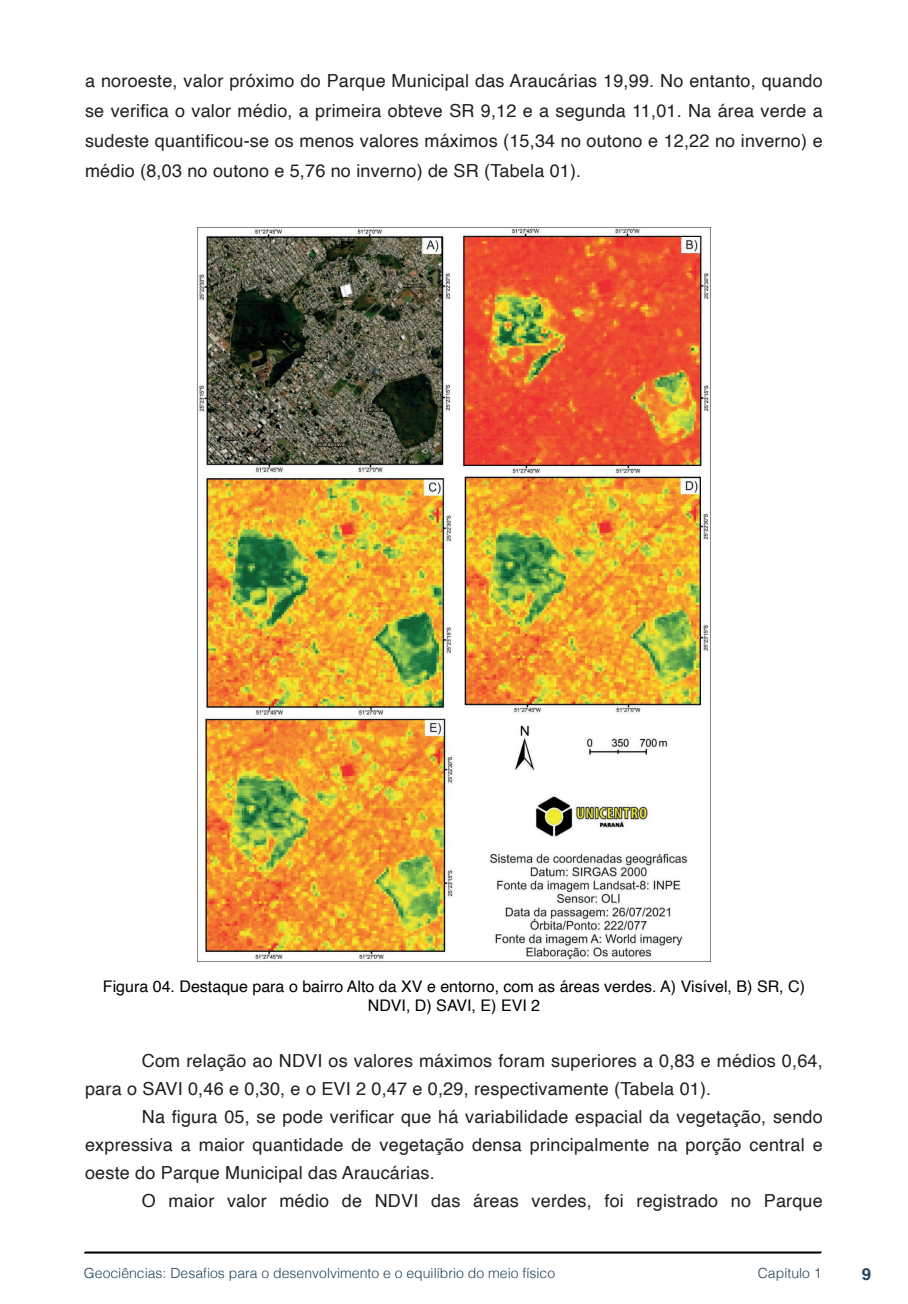
<style>
.page{position:relative;width:908px;height:1304px;background:#fff}
.page>*{position:absolute;margin:0;border:0;box-sizing:border-box;transform-origin:0 0}
.txt{font:18px/30px "Helvetica";letter-spacing:.01em;color:#231f20;text-align:justify}
.t1{font:700 16.8px "Helvetica";color:#23445f}
.imagens_graf_tab{font:16px/19.2px "Helvetica";color:#000;text-align:center}
.t2{font:300 14px "Helvetica";color:#23445f}
</style>
<div class="page">
<svg style="left:84px;top:1251px;width:737px;height:3px;background:#515151"></svg>
<img style="left:197px;top:227px;width:513px;height:734px">
<p class="txt" style="left:85px;top:66px;width:738px">a noroeste, valor próximo do Parque Municipal das Araucárias 19,99. No entanto, quando se verifica o valor médio, a primeira obteve SR 9,12 e a segunda 11,01. Na área verde a sudeste quantificou-se os menos valores máximos (15,34 no outono e 12,22 no inverno) e médio (8,03 no outono e 5,76 no inverno) de SR (Tabela 01).</p>
<p class="imagens_graf_tab" style="left:103px;top:977px;width:703px">Figura 04. Destaque para o bairro Alto da XV e entorno, com as áreas verdes. A) Visível, B) SR, C)<br>NDVI, D) SAVI, E) EVI 2</p>
<p class="txt" style="left:85px;top:1047px;width:738px;line-height:28px;text-indent:57px">Com relação ao NDVI os valores máximos foram superiores a 0,83 e médios 0,64, para o SAVI 0,46 e 0,30, e o EVI 2 0,47 e 0,29, respectivamente (Tabela 01).</p>
<p class="txt" style="left:85px;top:1103px;width:738px;line-height:28px;text-indent:57px">Na figura 05, se pode verificar que há variabilidade espacial da vegetação, sendo expressiva a maior quantidade de vegetação densa principalmente na porção central e oeste do Parque Municipal das Araucárias.</p>
<p class="txt" style="left:142px;top:1186px;width:682px">O maior valor médio de NDVI das áreas verdes, foi registrado no Parque</p>
<p class="t2" style="left:84px;top:1261px;width:472px">Geociências: Desafios para o desenvolvimento e o equilíbrio do meio físico</p>
<p class="t2" style="left:757px;top:1261px;width:65px">Capítulo 1</p>
<p class="t1" style="left:861px;top:1264px;width:11px">9</p>
</div>
